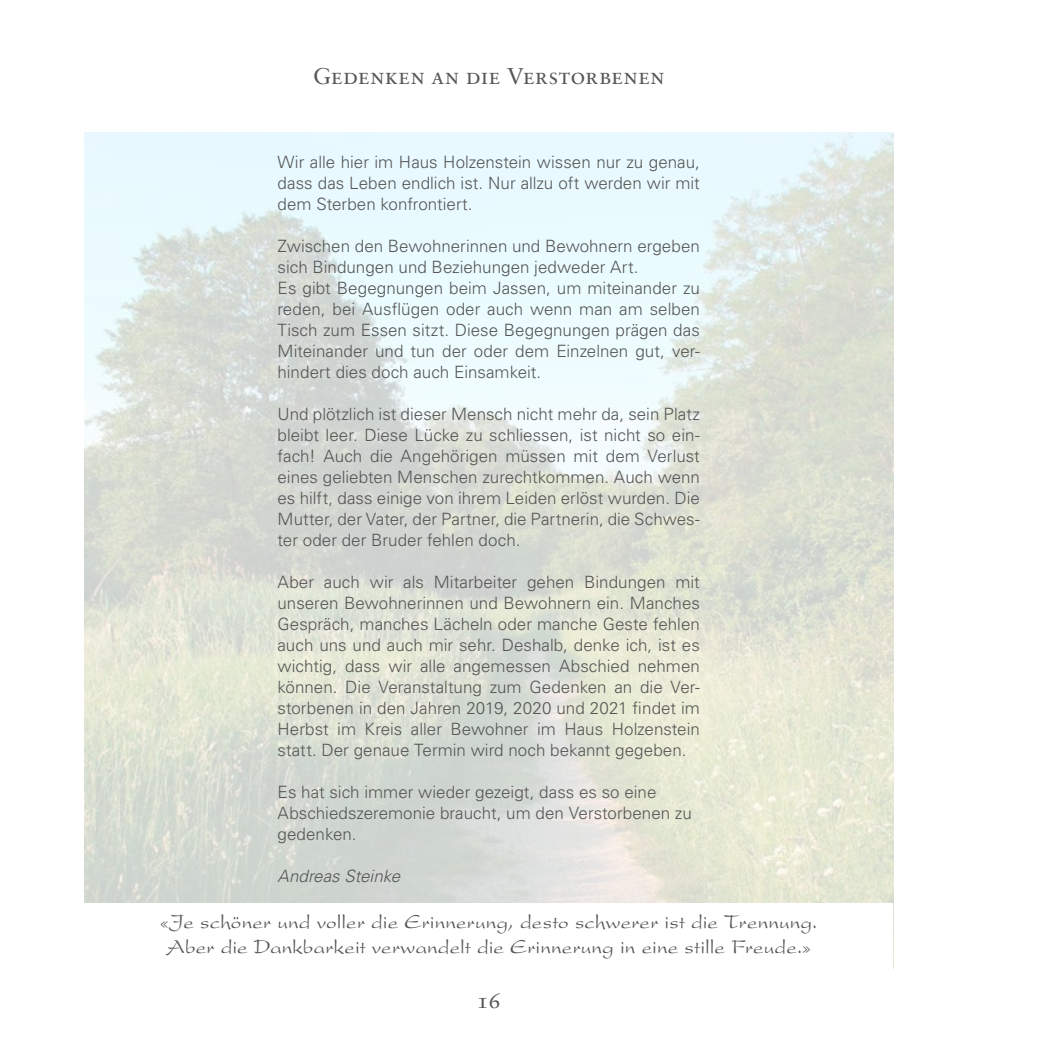
<style>
.page{position:relative;width:1042px;height:1042px;background:#fff}
.page>*{position:absolute;margin:0;border:0;box-sizing:border-box;transform-origin:0 0}
.t1{font:22.75px "Sabon Roman SC";letter-spacing:.025em;color:#565655}
.t2{font:21px/24.5px "Present";letter-spacing:.005em;color:#565655;text-align:center}
.t3{font:300 16.97px/21px "Univers LT Std";color:#565655;text-align:justify}
.t4{font:italic 300 16.97px "Univers LT Std";color:#565655}
</style>
<div class="page">
<img style="left:84px;top:132px;width:809px;height:771px">
<h1 class="t1" style="left:313px;top:63px;width:353px">Gedenken an die Verstorbenen</h1>
<p class="t3" style="left:277px;top:152px;width:424px">Wir alle hier im Haus Holzenstein wissen nur zu genau, dass das Leben endlich ist. Nur allzu oft werden wir mit dem Sterben konfrontiert.</p>
<p class="t3" style="left:277px;top:235px;width:424px;text-align:left">Zwischen den Bewohnerinnen und Bewohnern ergeben sich Bindungen und Beziehungen jedweder Art.<br>Es gibt Begegnungen beim Jassen, um miteinander zu reden, bei Ausflügen oder auch wenn man am selben Tisch zum Essen sitzt. Diese Begegnungen prägen das Miteinander und tun der oder dem Einzelnen gut, ver&shy;hindert dies doch auch Einsamkeit.</p>
<p class="t3" style="left:277px;top:403px;width:424px">Und plötzlich ist dieser Mensch nicht mehr da, sein Platz bleibt leer. Diese Lücke zu schliessen, ist nicht so ein&shy;fach! Auch die Angehörigen müssen mit dem Verlust eines geliebten Menschen zurechtkommen. Auch wenn es hilft, dass einige von ihrem Leiden erlöst wurden. Die Mutter, der Vater, der Partner, die Partnerin, die Schwes&shy;ter oder der Bruder fehlen doch.</p>
<p class="t3" style="left:277px;top:571px;width:424px">Aber auch wir als Mitarbeiter gehen Bindungen mit unseren Bewohnerinnen und Bewohnern ein. Manches Gespräch, manches Lächeln oder manche Geste fehlen auch uns und auch mir sehr. Deshalb, denke ich, ist es wichtig, dass wir alle angemessen Abschied nehmen können. Die Veranstaltung zum Gedenken an die Ver&shy;storbenen in den Jahren 2019, 2020 und 2021 findet im Herbst im Kreis aller Bewohner im Haus Holzenstein statt. Der genaue Termin wird noch bekannt gegeben.</p>
<p class="t3" style="left:277px;top:781px;width:416px;text-align:left">Es hat sich immer wieder gezeigt, dass es so eine<br>Abschiedszeremonie braucht, um den Verstorbenen zu gedenken.</p>
<p class="t4" style="left:277px;top:866px;width:124px">Andreas Steinke</p>
<p class="t2" style="left:160px;top:910px;width:659px">«Je schöner und voller die Erinnerung, desto schwerer ist die Trennung.<br>Aber die Dankbarkeit verwandelt die Erinnerung in eine stille Freude.»</p>
<h1 class="t1" style="left:476px;top:987px;width:26px">16</h1>
</div>
